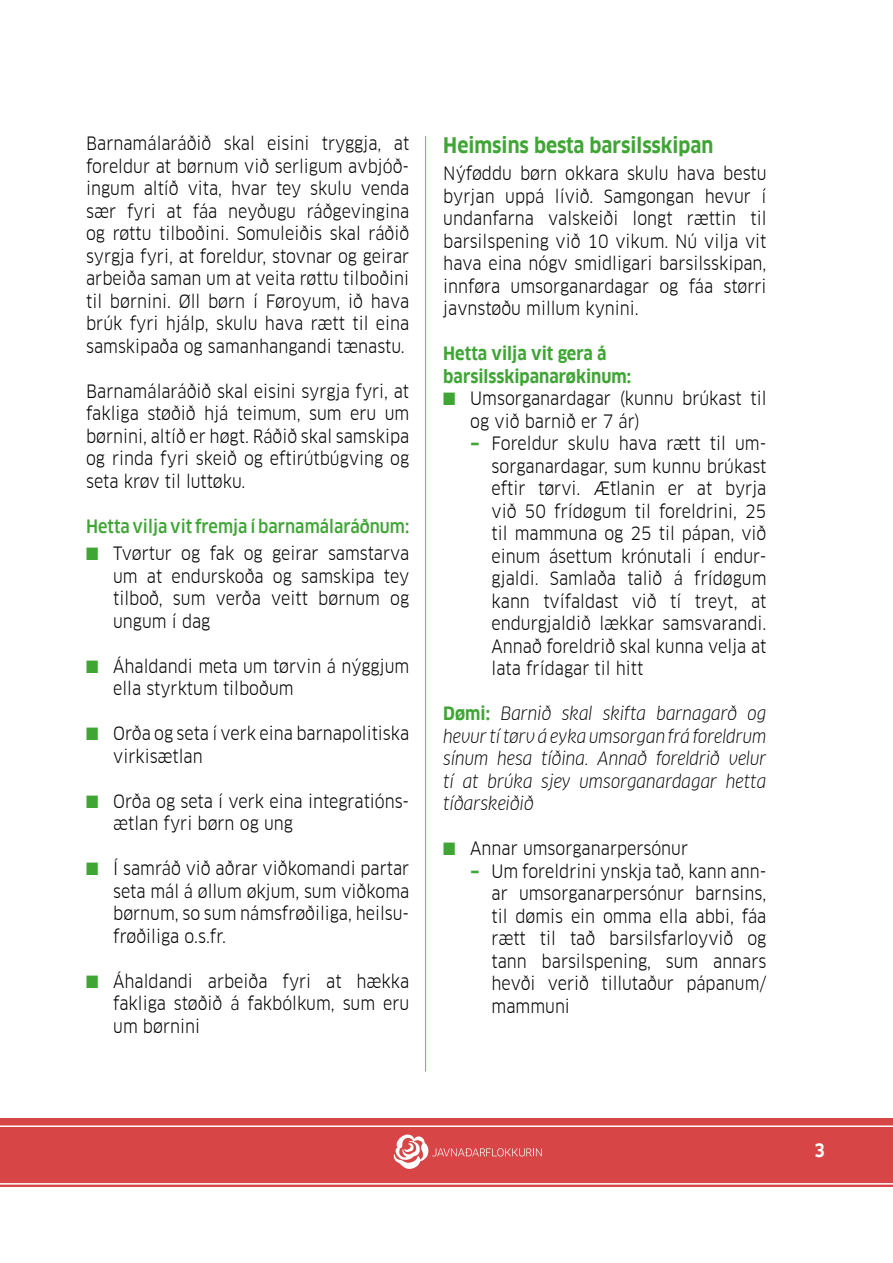
<style>
.page{position:relative;width:893px;height:1263px;background:#fff}
.page>*{position:absolute;margin:0;border:0;box-sizing:border-box;transform-origin:0 0}
.t1{font:700 21px "Clan Offc Pro";color:#3fa535;scale:.9 1}
.t2{font:18px/22.5px "Clan Offc Pro";color:#000;text-align:justify;scale:.9 1}
.t3{font:italic 18px/22.5px "Clan Offc Pro";color:#000;text-align:justify;scale:.9 1}
.t4{font:700 18px/22.5px "Clan Offc Pro";color:#3fa535;scale:.9 1}
.t5{font:500 18px "Clan Offc Pro";color:#3fa535;scale:.9 1}
.t6{font:700 18px "Clan Offc Pro";color:#fff;scale:.9 1}
.s1{color:#3fa535}
.s2{font-weight:700;color:#3fa535}
.s3{font-weight:700;font-style:normal;color:#3fa535}
</style>
<div class="page">
<hr style="left:425px;top:136px;width:1px;height:935px;background:#3fa535">
<div style="left:0;top:1118px;width:893px;height:68px;background:#d74547"></div>
<hr style="left:0;top:1125px;width:893px;height:2px;background:#fff">
<hr style="left:0;top:1183px;width:893px;height:1px;background:#fff">
<svg style="left:394px;top:1134px;width:148px;height:35px"></svg>
<p class="t2" style="left:86px;top:132px;width:361px">Barnamálaráðið skal eisini tryggja, at foreldur at børnum við serligum avbjóð&shy;ingum altíð vita, hvar tey skulu venda sær fyri at fáa neyðugu ráðgevingina og røttu tilboðini. Somuleiðis skal ráðið syrgja fyri, at foreldur, stovnar og geirar arbeiða saman um at veita røttu tilboðini til børnini. Øll børn í Føroyum, ið hava brúk fyri hjálp, skulu hava rætt til eina samskipaða og samanhangandi tænastu.</p>
<p class="t2" style="left:86px;top:380px;width:361px">Barnamálaráðið skal eisini syrgja fyri, at fakliga støðið hjá teimum, sum eru um børnini, altíð er høgt. Ráðið skal samskipa og rinda fyri skeið og eftirútbúgving og seta krøv til luttøku.</p>
<p class="t5" style="left:86px;top:516px;width:361px">Hetta vilja vit fremja í barnamálaráðnum:</p>
<p class="t2" style="left:113px;top:542px;width:331px;text-indent:-27px"><span class="s1">■</span> Tvørtur og fak og geirar samstarva um at endurskoða og samskipa tey tilboð, sum verða veitt børnum og ungum í dag</p>
<p class="t2" style="left:113px;top:655px;width:331px;text-indent:-27px"><span class="s1">■</span> Áhaldandi meta um tørvin á nýggjum ella styrktum tilboðum</p>
<p class="t2" style="left:113px;top:722px;width:331px;text-indent:-27px"><span class="s1">■</span> Orða og seta í verk eina barnapolitiska virkisætlan</p>
<p class="t2" style="left:113px;top:790px;width:331px;text-indent:-27px"><span class="s1">■</span> Orða og seta í verk eina integratións&shy;ætlan fyri børn og ung</p>
<p class="t2" style="left:113px;top:857px;width:331px;text-indent:-27px"><span class="s1">■</span> Í samráð við aðrar viðkomandi partar seta mál á øllum økjum, sum viðkoma børnum, so sum námsfrøðiliga, heilsu&shy;frøðiliga o.s.fr.</p>
<p class="t2" style="left:113px;top:970px;width:331px;text-indent:-27px"><span class="s1">■</span> Áhaldandi arbeiða fyri at hækka fakliga støðið á fakbólkum, sum eru um børnini</p>
<p class="t1" style="left:443px;top:133px;width:302px">Heimsins besta barsilsskipan</p>
<p class="t2" style="left:443px;top:162px;width:361px">Nýføddu børn okkara skulu hava bestu byrjan uppá lívið. Samgongan hevur í undanfarna valskeiði longt rættin til barsilspening við 10 vikum. Nú vilja vit hava eina nógv smidligari barsilsskipan, innføra umsorganardagar og fáa størri javnstøðu millum kynini.</p>
<p class="t4" style="left:443px;top:342px;width:210px">Hetta vilja vit gera á barsilsskipanarøkinum:</p>
<p class="t2" style="left:443px;top:387px;width:361px"><span class="s1">■</span> Umsorganardagar (kunnu brúkast til</p>
<p class="t2" style="left:470px;top:410px;width:190px">og við barnið er 7 ár)</p>
<p class="t2" style="left:470px;top:432px;width:331px"><span class="s2">−</span> Foreldur skulu hava rætt til um-</p>
<p class="t2" style="left:492px;top:455px;width:307px">sorganardagar, sum kunnu brúkast</p>
<p class="t2" style="left:492px;top:477px;width:307px">eftir tørvi. Ætlanin er at byrja</p>
<p class="t2" style="left:492px;top:500px;width:307px">við 50 frídøgum til foreldrini, 25</p>
<p class="t2" style="left:492px;top:522px;width:307px">til mammuna og 25 til pápan, við</p>
<p class="t2" style="left:492px;top:545px;width:307px">einum ásettum krónutali í endur-</p>
<p class="t2" style="left:492px;top:567px;width:307px">gjaldi. Samlaða talið á frídøgum</p>
<p class="t2" style="left:492px;top:590px;width:307px">kann tvífaldast við tí treyt, at</p>
<p class="t2" style="left:492px;top:612px;width:307px">endurgjaldið lækkar samsvarandi.</p>
<p class="t2" style="left:492px;top:635px;width:307px">Annað foreldrið skal kunna velja at</p>
<p class="t2" style="left:492px;top:657px;width:170px">lata frídagar til hitt</p>
<p class="t3" style="left:443px;top:702px;width:361px"><span class="s3">Dømi:</span> Barnið skal skifta barnagarð og hevur tí tørv á eyka umsorgan frá foreldrum sínum hesa tíðina. Annað foreldrið velur tí at brúka sjey umsorganardagar hetta tíðarskeiðið</p>
<p class="t2" style="left:443px;top:837px;width:274px"><span class="s1">■</span> Annar umsorganarpersónur</p>
<p class="t2" style="left:470px;top:860px;width:331px"><span class="s2">−</span> Um foreldrini ynskja tað, kann ann-</p>
<p class="t2" style="left:492px;top:882px;width:307px">ar umsorganarpersónur barnsins,</p>
<p class="t2" style="left:492px;top:905px;width:307px">til dømis ein omma ella abbi, fáa</p>
<p class="t2" style="left:492px;top:927px;width:307px">rætt til tað barsilsfarloyvið og</p>
<p class="t2" style="left:492px;top:950px;width:307px">tann barsilspening, sum annars</p>
<p class="t2" style="left:492px;top:972px;width:307px">hevði verið tillutaður pápanum/</p>
<p class="t2" style="left:492px;top:995px;width:89px">mammuni</p>
<p class="t6" style="left:814px;top:1140px;width:13px">3</p>
</div>
